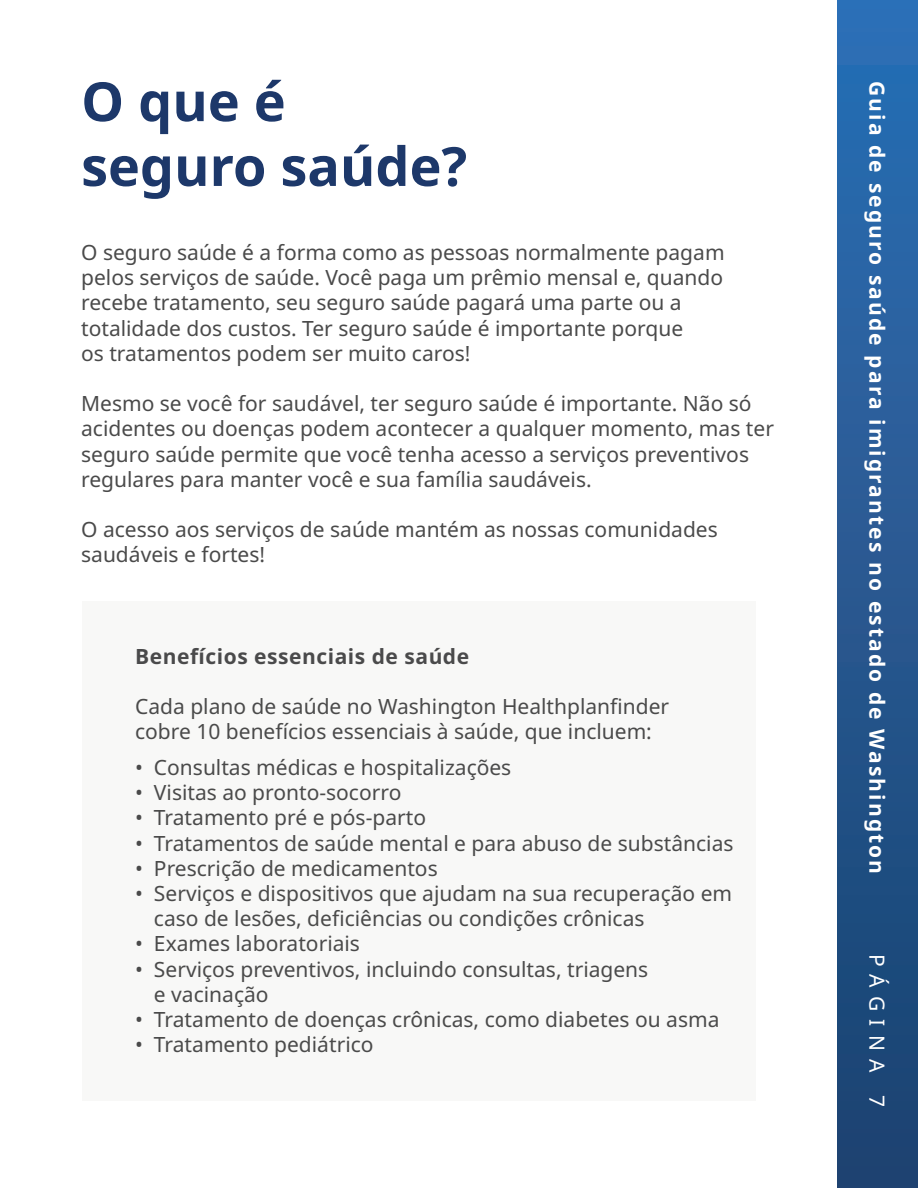
<style>
.page{position:relative;width:918px;height:1188px;background:#fff}
.page>*{position:absolute;margin:0;border:0;box-sizing:border-box;transform-origin:0 0}
.t1{font:700 54px/64.8px "Noto Sans";color:#1d386a}
.t2{font:21px/25.2px "Noto Sans";color:#4a4a4a}
.t3{font:700 21px "Noto Sans";letter-spacing:.1em;color:#fff}
.t4{font:700 21px "Noto Sans";letter-spacing:.025em;color:#4a4a4b}
.t5{font:21px "Noto Sans";letter-spacing:.4em;color:#fff}
</style>
<div class="page">
<div style="left:837px;top:0;width:81px;height:1188px;background:linear-gradient(to bottom,#2d6fb5,#1c416e)"></div>
<div style="left:82px;top:601px;width:674px;height:500px;background:#f8f8f7"></div>
<p class="t1" style="left:81px;top:71px;width:388px">O que é seguro saúde?</p>
<p class="t2" style="left:81px;top:240px;width:645px">O seguro saúde é a forma como as pessoas normalmente pagam pelos serviços de saúde. Você paga um prêmio mensal e, quando recebe tratamento, seu seguro saúde pagará uma parte ou a totalidade dos custos. Ter seguro saúde é importante porque<br>os tratamentos podem ser muito caros!</p>
<p class="t2" style="left:81px;top:392px;width:694px">Mesmo se você for saudável, ter seguro saúde é importante. Não só acidentes ou doenças podem acontecer a qualquer momento, mas ter seguro saúde permite que você tenha acesso a serviços preventivos regulares para manter você e sua família saudáveis.</p>
<p class="t2" style="left:81px;top:518px;width:638px">O acesso aos serviços de saúde mantém as nossas comunidades saudáveis e fortes!</p>
<p class="t4" style="left:135px;top:642px;width:336px">Benefícios essenciais de saúde</p>
<p class="t2" style="left:135px;top:694px;width:536px">Cada plano de saúde no Washington Healthplanfinder cobre 10 benefícios essenciais à saúde, que incluem:</p>
<p class="t2" style="left:135px;top:755px;width:378px">• Consultas médicas e hospitalizações</p>
<p class="t2" style="left:135px;top:781px;width:268px">• Visitas ao pronto-socorro</p>
<p class="t2" style="left:135px;top:806px;width:292px">• Tratamento pré e pós-parto</p>
<p class="t2" style="left:135px;top:831px;width:600px">• Tratamentos de saúde mental e para abuso de substâncias</p>
<p class="t2" style="left:135px;top:856px;width:304px">• Prescrição de medicamentos</p>
<p class="t2" style="left:154px;top:881px;width:580px;text-indent:-19px">• Serviços e dispositivos que ajudam na sua recuperação em caso de lesões, deficiências ou condições crônicas</p>
<p class="t2" style="left:135px;top:932px;width:226px">• Exames laboratoriais</p>
<p class="t2" style="left:154px;top:957px;width:496px;text-indent:-19px">• Serviços preventivos, incluindo consultas, triagens e vacinação</p>
<p class="t2" style="left:135px;top:1007px;width:586px">• Tratamento de doenças crônicas, como diabetes ou asma</p>
<p class="t2" style="left:135px;top:1033px;width:240px">• Tratamento pediátrico</p>
<p class="t3" style="left:892px;top:81px;width:795px;rotate:90deg">Guia de seguro saúde para imigrantes no estado de Washington</p>
<p class="t5" style="left:892px;top:954px;width:154px;rotate:90deg">PÁGINA 7</p>
</div>
